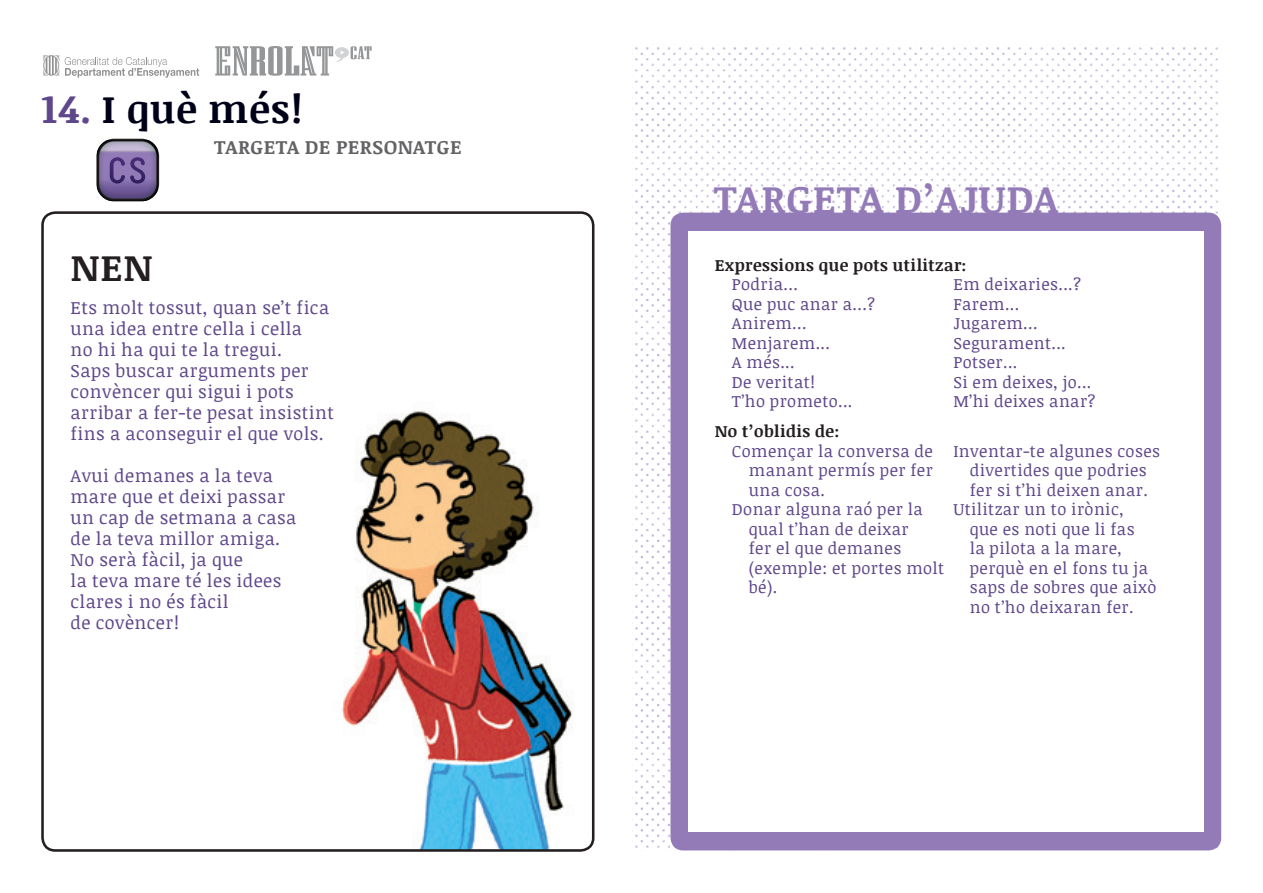
<style>
.page{position:relative;width:1263px;height:893px;background:#fff}
.page>*{position:absolute;margin:0;border:0;box-sizing:border-box;transform-origin:0 0}
.Cos_de_Text{font:700 39px "Noticia Text";letter-spacing:.025em;color:#937bb8}
.TITOL_FITXA{font:700 39px "Noticia Text";letter-spacing:.025em;color:#000119}
.TP_titular{font:700 37.5px "Noticia Text";color:#231f20}
.Cos_de_Text-2{font:700 19.5px "Noticia Text";letter-spacing:.025em;color:#636366}
.TP_cos_de_text{font:18px/21px "Noticia Text";letter-spacing:.025em;color:#5e478a}
.TP_cos_de_text-2{font:16.5px/19.5px "Noticia Text";letter-spacing:.025em;color:#5e478a}
.TP_titulars_2{font:700 16.5px "Noticia Text";letter-spacing:.025em;color:#231f20}
.s1{font-size:40.5px;color:#5e478a}
</style>
<div class="page">
<img style="left:342px;top:411px;width:252px;height:437px">
<img style="left:632px;top:47px;width:588px;height:803px">
<div style="left:41px;top:211px;width:553px;height:641px;border:3px solid #231f20;border-radius:13px"></div>
<div style="left:670px;top:213px;width:551px;height:637px;background:#937bb8;border-radius:13px"></div>
<div style="left:689px;top:231px;width:515px;height:601px;background:#fff"></div>
<svg style="left:65px;top:57px;width:134px;height:21px"></svg>
<svg style="left:43px;top:55px;width:16px;height:21px"></svg>
<svg style="left:215px;top:46px;width:157px;height:30px"></svg>
<div style="left:96px;top:139px;width:63px;height:62px;border:3px solid #231f20;border-radius:16px"></div>
<svg style="left:98px;top:140px;width:60px;height:60px;background:#796998"></svg>
<p class="TITOL_FITXA" style="left:41px;top:81px;width:263px"><span class="s1">14.</span> I què més!</p>
<p class="Cos_de_Text-2" style="left:214px;top:133px;width:249px">TARGETA DE PERSONATGE</p>
<p class="TP_titular" style="left:71px;top:241px;width:83px">NEN</p>
<p class="TP_cos_de_text" style="left:71px;top:297px;width:265px">Ets molt tossut, quan se’t fica una idea entre cella i cella<br>no hi ha qui te la tregui.<br>Saps buscar arguments per convèncer qui sigui i pots arribar a fer-te pesat insistint fins a aconseguir el que vols.</p>
<p class="TP_cos_de_text" style="left:71px;top:465px;width:227px">Avui demanes a la teva mare que et deixi passar un cap de setmana a casa de la teva millor amiga.<br>No serà fàcil, ja que<br>la teva mare té les idees clares i no és fàcil<br>de covèncer!</p>
<p class="Cos_de_Text" style="left:714px;top:171px;width:346px">TARGETA D’AJUDA</p>
<p class="TP_titulars_2" style="left:715px;top:253px;width:253px">Expressions que pots utilitzar:</p>
<p class="TP_cos_de_text-2" style="left:732px;top:274px;width:67px">Podria...</p>
<p class="TP_cos_de_text-2" style="left:953px;top:274px;width:129px">Em deixaries...?</p>
<p class="TP_cos_de_text-2" style="left:732px;top:294px;width:145px">Que puc anar a...?</p>
<p class="TP_cos_de_text-2" style="left:953px;top:294px;width:67px">Farem...</p>
<p class="TP_cos_de_text-2" style="left:732px;top:313px;width:76px">Anirem...</p>
<p class="TP_cos_de_text-2" style="left:953px;top:313px;width:86px">Jugarem...</p>
<p class="TP_cos_de_text-2" style="left:732px;top:333px;width:100px">Menjarem...</p>
<p class="TP_cos_de_text-2" style="left:953px;top:333px;width:114px">Segurament...</p>
<p class="TP_cos_de_text-2" style="left:732px;top:352px;width:64px">A més...</p>
<p class="TP_cos_de_text-2" style="left:953px;top:352px;width:65px">Potser...</p>
<p class="TP_cos_de_text-2" style="left:732px;top:372px;width:85px">De veritat!</p>
<p class="TP_cos_de_text-2" style="left:953px;top:372px;width:139px">Si em deixes, jo...</p>
<p class="TP_cos_de_text-2" style="left:732px;top:391px;width:122px">T’ho prometo...</p>
<p class="TP_cos_de_text-2" style="left:953px;top:391px;width:144px">M’hi deixes anar?</p>
<p class="TP_titulars_2" style="left:715px;top:420px;width:126px">No t’oblidis de:</p>
<p class="TP_cos_de_text-2" style="left:732px;top:441px;width:430px">Començar la conversa de Inventar-te algunes coses</p>
<p class="TP_cos_de_text-2" style="left:749px;top:460px;width:186px">manant permís per fer</p>
<p class="TP_cos_de_text-2" style="left:970px;top:460px;width:178px">divertides que podries</p>
<p class="TP_cos_de_text-2" style="left:749px;top:480px;width:78px">una cosa.</p>
<p class="TP_cos_de_text-2" style="left:970px;top:480px;width:179px">fer si t’hi deixen anar.</p>
<p class="TP_cos_de_text-2" style="left:732px;top:499px;width:192px">Donar alguna raó per la</p>
<p class="TP_cos_de_text-2" style="left:953px;top:499px;width:172px">Utilitzar un to irònic,</p>
<p class="TP_cos_de_text-2" style="left:749px;top:519px;width:161px">qual t’han de deixar</p>
<p class="TP_cos_de_text-2" style="left:970px;top:519px;width:166px">que es noti que li fas</p>
<p class="TP_cos_de_text-2" style="left:749px;top:538px;width:154px">fer el que demanes</p>
<p class="TP_cos_de_text-2" style="left:970px;top:538px;width:154px">la pilota a la mare,</p>
<p class="TP_cos_de_text-2" style="left:749px;top:558px;width:197px">(exemple: et portes molt</p>
<p class="TP_cos_de_text-2" style="left:970px;top:558px;width:180px">perquè en el fons tu ja</p>
<p class="TP_cos_de_text-2" style="left:749px;top:577px;width:30px">bé).</p>
<p class="TP_cos_de_text-2" style="left:970px;top:577px;width:188px">saps de sobres que això no t’ho deixaran fer.</p>
</div>
